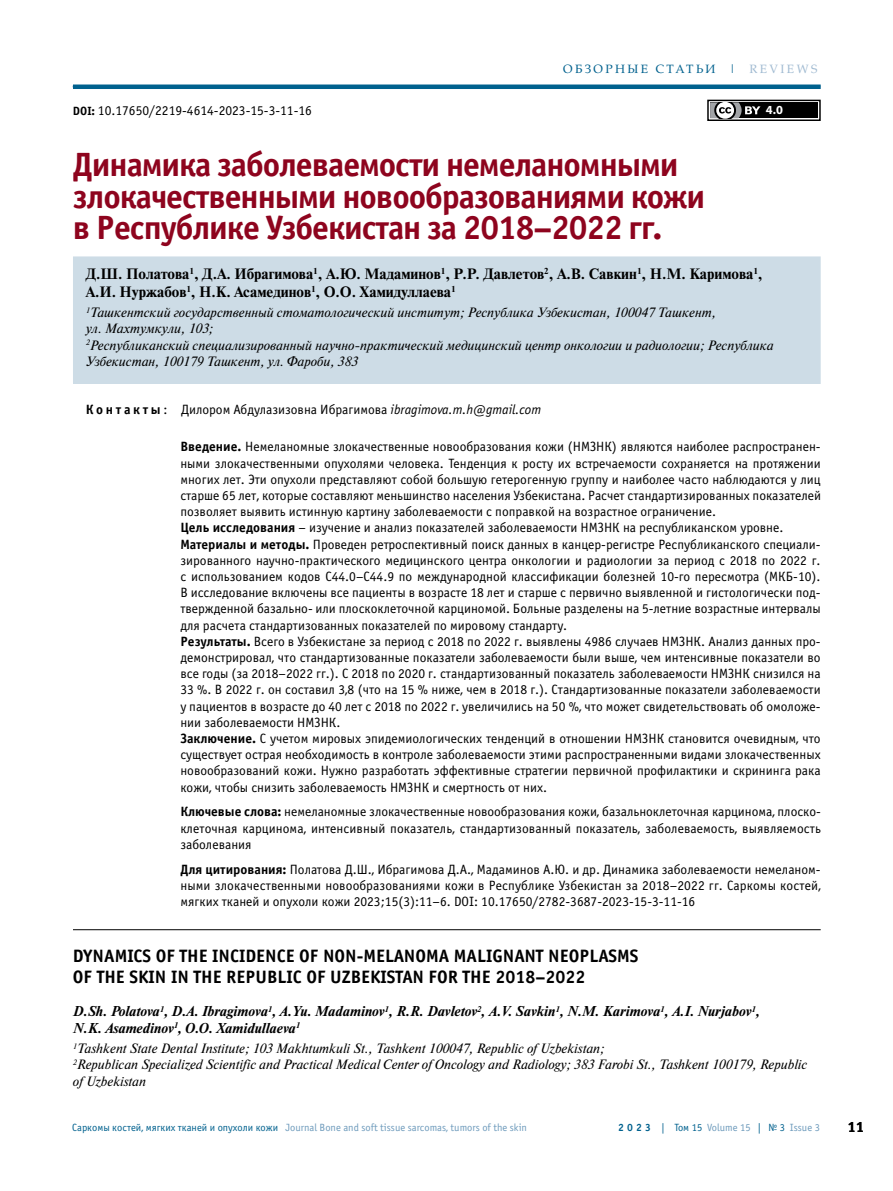
<style>
.page{position:relative;width:893px;height:1191px;background:#fff}
.page>*{position:absolute;margin:0;border:0;box-sizing:border-box;transform-origin:0 0}
.t1{font:700 33.75px/31.7px "Officina Sans C";letter-spacing:-.03em;color:#8e041e}
.t2{font:700 18px "Officina Sans C";color:#000}
.t3{font:700 15px/18px "Newton C";color:#000}
.t4{font:700 15px "Officina Sans C";color:#000}
.t5{font:italic 700 14.25px/16.5px "Newton C";color:#000}
.t6{font:13.5px/16.2px "Officina Sans C";color:#000;text-align:justify}
.t7{font:italic 13.5px/16.2px "Newton C";color:#000}
.t8{font:700 12.45px "Myriad Pro";color:#fff}
.t9{font:12px "AG Palatial";letter-spacing:.2em;color:#00618e}
.t10{font:10.5px "Officina Sans C";color:#6e9bbc}
.s1{color:#a1bbd2}
.s2{font-weight:700;font-size:12px}
.s3{font-weight:700}
.s4{font-style:italic}
.s5{color:#00618e}
.s6{font-weight:700;color:#00618e}
</style>
<div class="page">
<hr style="left:72px;top:86px;width:749px;height:1px;background:#cad7e5">
<div style="left:73px;top:84px;width:748px;height:5px;background:#00618e"></div>
<div style="left:73px;top:256px;width:748px;height:128px;background:#cddce6"></div>
<hr style="left:73px;top:929px;width:748px;height:1px;background:#000">
<svg style="left:710px;top:118px;width:29px;height:1px"></svg>
<div style="left:707px;top:100px;width:114px;height:21px;border:1px solid #000"></div>
<div style="left:710px;top:102px;width:108px;height:16px;background:#000"></div>
<svg style="left:710px;top:102px;width:50px;height:16px"></svg>
<p class="t9" style="left:563px;top:62px;width:256px">ОБЗОРНЫЕ СТАТЬИ | <span class="s1">REVIEWS</span></p>
<p class="t6" style="left:73px;top:102px;width:240px"><span class="s2">DOI:</span> 10.17650/2219-4614-2023‑15‑3‑11‑16</p>
<p class="t8" style="left:766px;top:102px;width:18px">4.0</p>
<h1 class="t1" style="left:73px;top:149px;width:634px">ДИНАМИКА ЗАБОЛЕВАЕМОСТИ НЕМЕЛАНОМНЫМИ<br>ЗЛОКАЧЕСТВЕННЫМИ НОВООБРАЗОВАНИЯМИ КОЖИ<br>В РЕСПУБЛИКЕ УЗБЕКИСТАН ЗА 2018–2022 ГГ.</h1>
<p class="t3" style="left:86px;top:264px;width:678px">Д.Ш. Полатова<sup>1</sup>, Д.А. Ибрагимова<sup>1</sup>, А.Ю. Мадаминов<sup>1</sup>, Р.Р. Давлетов<sup>2</sup>, А.В. Савкин<sup>1</sup>, Н.М. Каримова<sup>1</sup>,<br>А.И. Нуржабов<sup>1</sup>, Н.К. Асамединов<sup>1</sup>, О.О. Хамидуллаева<sup>1</sup></p>
<p class="t7" style="left:86px;top:304px;width:690px"><sup>1</sup>Ташкентский государственный стоматологический институт; Республика Узбекистан, 100047 Ташкент,<br>ул. Махтумкули, 103;<br><sup>2</sup>Республиканский специализированный научно-практический медицинский центр онкологии и радиологии; Республика Узбекистан, 100179 Ташкент, ул. Фароби, 383</p>
<p class="t6" style="left:86px;top:401px;width:457px"><span class="s3">К О Н Т А К Т Ы</span> : Дилором Абдулазизовна Ибрагимова <span class="s4">ibragimova.m.h@gmail.com</span></p>
<p class="t6" style="left:180px;top:439px;width:642px;text-align:left"><span class="s3">ВВЕДЕНИЕ.</span> Немеланомные злокачественные новообразования кожи (НМЗНК) являются наиболее распространен&shy;ными злокачественными опухолями человека. Тенденция к росту их встречаемости сохраняется на протяжении многих лет. Эти опухоли представляют собой большую гетерогенную группу и наиболее часто наблюдаются у лиц старше 65 лет, которые составляют меньшинство населения Узбекистана. Расчет стандартизированных показателей позволяет выявить истинную картину заболеваемости с поправкой на возрастное ограничение.<br><span class="s3">ЦЕЛЬ ИССЛЕДОВАНИЯ</span> – изучение и анализ показателей заболеваемости НМЗНК на республиканском уровне.<br><span class="s3">МАТЕРИАЛЫ И МЕТОДЫ.</span> Проведен ретроспективный поиск данных в канцер-регистре Республиканского специали&shy;зированного научно-практического медицинского центра онкологии и радиологии за период с 2018 по 2022 г. с использованием кодов C44.0–C44.9 по международной классификации болезней 10-го пересмотра (МКБ-10).<br>В исследование включены все пациенты в возрасте 18 лет и старше с первично выявленной и гистологически под&shy;твержденной базально- или плоскоклеточной карциномой. Больные разделены на 5-летние возрастные интервалы для расчета стандартизованных показателей по мировому стандарту.<br><span class="s3">РЕЗУЛЬТАТЫ.</span> Всего в Узбекистане за период с 2018 по 2022 г. выявлены 4986 случаев НМЗНК. Анализ данных про&shy;демонстрировал, что стандартизованные показатели заболеваемости были выше, чем интенсивные показатели во все годы (за 2018–2022 гг.). С 2018 по 2020 г. стандартизованный показатель заболеваемости НМЗНК снизился на 33 %. В 2022 г. он составил 3,8 (что на 15 % ниже, чем в 2018 г.). Стандартизованные показатели заболеваемости у пациентов в возрасте до 40 лет с 2018 по 2022 г. увеличились на 50 %, что может свидетельствовать об омоложе&shy;нии заболеваемости НМЗНК.<br><span class="s3">ЗАКЛЮЧЕНИЕ.</span> С учетом мировых эпидемиологических тенденций в отношении НМЗНК становится очевидным, что существует острая необходимость в контроле заболеваемости этими распространенными видами злокачественных новообразований кожи. Нужно разработать эффективные стратегии первичной профилактики и скрининга рака кожи, чтобы снизить заболеваемость НМЗНК и смертность от них.</p>
<p class="t6" style="left:180px;top:804px;width:642px"><span class="s3">КЛЮЧЕВЫЕ СЛОВА:</span> немеланомные злокачественные новообразования кожи, базальноклеточная карцинома, плоско&shy;клеточная карцинома, интенсивный показатель, стандартизованный показатель, заболеваемость, выявляемость заболевания</p>
<p class="t6" style="left:180px;top:861px;width:642px"><span class="s3">ДЛЯ ЦИТИРОВАНИЯ:</span> Полатова Д.Ш., Ибрагимова Д.А., Мадаминов А.Ю. и др. Динамика заболеваемости немеланом&shy;ными злокачественными новообразованиями кожи в Республике Узбекистан за 2018–2022 гг. Саркомы костей, мягких тканей и опухоли кожи 2023;15(3):11–6. DOI: 10.17650/2782-3687-2023-15-3-11-16</p>
<h2 class="t2" style="left:73px;top:945px;width:21px">DYNAMICS</h2>
<h2 class="t2" style="left:156px;top:945px;width:34px">OF THE</h2>
<h2 class="t2" style="left:212px;top:945px;width:11px">INCIDENCE</h2>
<h2 class="t2" style="left:299px;top:945px;width:35px">OF NON</h2>
<h2 class="t2" style="left:357px;top:945px;width:19px">-MELANOMA</h2>
<h2 class="t2" style="left:454px;top:945px;width:11px">MALIGNANT</h2>
<h2 class="t2" style="left:548px;top:945px;width:11px">NEOPLASMS</h2>
<h2 class="t2" style="left:73px;top:967px;width:34px">OF THE</h2>
<h2 class="t2" style="left:129px;top:967px;width:10px">SKIN</h2>
<h2 class="t2" style="left:171px;top:967px;width:33px">IN THE</h2>
<h2 class="t2" style="left:226px;top:967px;width:21px">REPUBLIC</h2>
<h2 class="t2" style="left:306px;top:967px;width:46px">OF UZBEKISTAN</h2>
<h2 class="t2" style="left:429px;top:967px;width:11px">FOR</h2>
<h2 class="t2" style="left:463px;top:967px;width:11px">THE</h2>
<h2 class="t2" style="left:495px;top:967px;width:92px">2018–2022</h2>
<p class="t5" style="left:73px;top:1003px;width:688px">D.Sh. Polatova<sup>1</sup>, D.А. Ibragimova<sup>1</sup>, А.Yu. Madaminov<sup>1</sup>, R.R. Davletov<sup>2</sup>, А.V. Savkin<sup>1</sup>, N.M. Karimova<sup>1</sup>, А.I. Nurjabov<sup>1</sup>,<br>N.K. Аsamedinov<sup>1</sup>, O.O. Xamidullaeva<sup>1</sup></p>
<p class="t7" style="left:73px;top:1040px;width:736px"><sup>1</sup>Tashkent State Dental Institute; 103 Makhtumkuli St., Tashkent 100047, Republic of Uzbekistan;<br><sup>2</sup>Republican Specialized Scientific and Practical Medical Center of Oncology and Radiology; 383 Farobi St., Tashkent 100179, Republic of Uzbekistan</p>
<p class="t10" style="left:72px;top:1121px;width:456px"><span class="s5">Cаркомы костей, мягких тканей и опухоли кожи</span> Journal Bone and soft tissue sarcomas, tumors of the skin</p>
<p class="t10" style="left:618px;top:1121px;width:203px"><span class="s6">2 0 2 3</span> <span class="s5">| Том 15</span> Volume 15 <span class="s5">| № 3</span> Issue 3</p>
<p class="t4" style="left:848px;top:1118px;width:18px">11</p>
</div>
